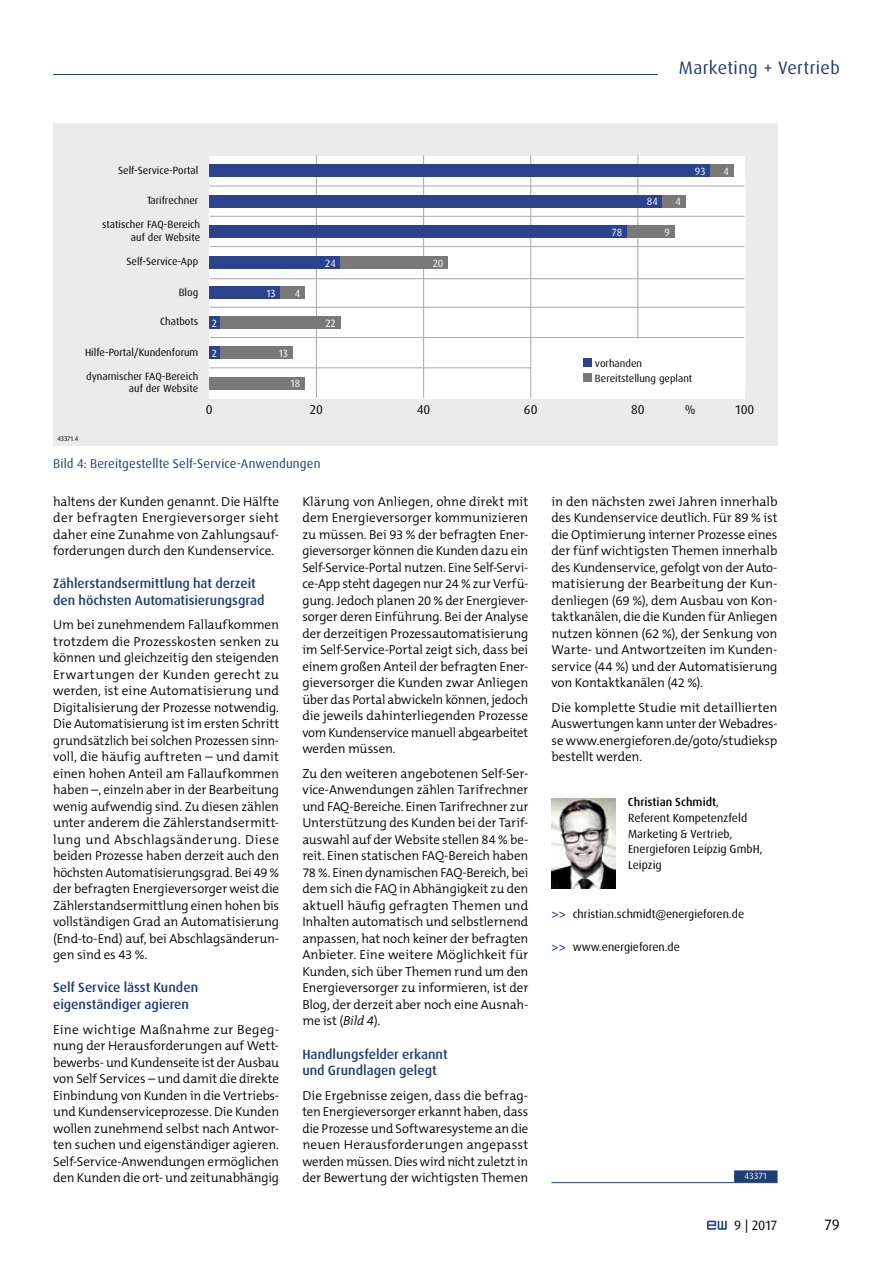
<style>
.page{position:relative;width:893px;height:1263px;background:#fff}
.page>*{position:absolute;margin:0;border:0;box-sizing:border-box;transform-origin:0 0}
.t1{font:18px "Dax OT";letter-spacing:.02em;color:#1f3e73}
.t2{font:15px "Dax OT";color:#000}
.t3{font:500 13.5px/16.5px "Dax OT";color:#1f3e73}
.t4{font:13.5px "Dax OT";color:#000}
.t5{font:300 13.05px/16.5px "The Mix B4";letter-spacing:-.01em;color:#000;text-align:justify}
.t6{font:12.75px "Dax OT";letter-spacing:.01em;color:#1f3e73}
.t7{font:12.75px "Dax OT";color:#000}
.t8{font:11.7px/15.8px "Dax OT";color:#000}
.t9{font:10.5px/12.6px "Dax OT";color:#000;text-align:right}
.t10{font:10.5px "Dax OT";color:#fff}
.t11{font:9px "Dax OT";letter-spacing:.035em;color:#fff}
.t12{font:6.75px "Dax OT";color:#000}
.s1{font-style:italic}
.s2{font-weight:500}
.s3{font-size:15.75px;color:#1f3e73}
</style>
<div class="page">
<svg style="left:707px;top:1221px;width:20px;height:9px"></svg>
<hr style="left:53px;top:74px;width:604px;height:1px;background:#1f3e73">
<img style="left:551px;top:799px;width:64px;height:89px">
<div style="left:734px;top:1170px;width:43px;height:12px;background:#1f3e73"></div>
<hr style="left:551px;top:1182px;width:226px;height:1px;background:#1f3e73">
<div style="left:53px;top:123px;width:724px;height:322px;background:#ebebeb"></div>
<div style="left:209px;top:156px;width:536px;height:242px;background:#fff"></div>
<hr style="left:209px;top:368px;width:322px;height:1px;background:#a9a9a9">
<hr style="left:209px;top:337px;width:536px;height:1px;background:#a9a9a9">
<hr style="left:209px;top:307px;width:536px;height:1px;background:#a9a9a9">
<hr style="left:209px;top:278px;width:536px;height:1px;background:#a9a9a9">
<hr style="left:209px;top:246px;width:536px;height:1px;background:#a9a9a9">
<hr style="left:209px;top:186px;width:536px;height:1px;background:#a9a9a9">
<hr style="left:209px;top:216px;width:536px;height:1px;background:#a9a9a9">
<hr style="left:530px;top:155px;width:1px;height:243px;background:#a9a9a9">
<hr style="left:745px;top:179px;width:1px;height:211px;background:#fff">
<hr style="left:209px;top:187px;width:1px;height:211px;background:#fff">
<hr style="left:316px;top:155px;width:1px;height:243px;background:#a9a9a9">
<hr style="left:423px;top:155px;width:1px;height:243px;background:#a9a9a9">
<hr style="left:638px;top:155px;width:1px;height:183px;background:#a9a9a9">
<div style="left:209px;top:164px;width:501px;height:13px;background:#2b438c"></div>
<div style="left:710px;top:164px;width:23px;height:13px;background:#797979"></div>
<div style="left:209px;top:195px;width:453px;height:12px;background:#2b438c"></div>
<div style="left:662px;top:195px;width:23px;height:12px;background:#797979"></div>
<div style="left:209px;top:225px;width:418px;height:13px;background:#2b438c"></div>
<div style="left:627px;top:225px;width:47px;height:13px;background:#797979"></div>
<div style="left:209px;top:256px;width:131px;height:13px;background:#2b438c"></div>
<div style="left:340px;top:256px;width:108px;height:13px;background:#797979"></div>
<div style="left:209px;top:287px;width:71px;height:12px;background:#2b438c"></div>
<div style="left:280px;top:287px;width:25px;height:12px;background:#797979"></div>
<div style="left:209px;top:316px;width:11px;height:13px;background:#2b438c"></div>
<div style="left:220px;top:316px;width:120px;height:13px;background:#797979"></div>
<div style="left:209px;top:346px;width:11px;height:13px;background:#2b438c"></div>
<div style="left:220px;top:346px;width:72px;height:13px;background:#797979"></div>
<div style="left:583px;top:358px;width:9px;height:8px;background:#2b438c"></div>
<div style="left:583px;top:373px;width:9px;height:9px;background:#797979"></div>
<div style="left:209px;top:377px;width:96px;height:12px;background:#797979"></div>
<h1 class="t1" style="left:679px;top:57px;width:162px">Marketing + Vertrieb</h1>
<p class="t9" style="left:118px;top:164px;width:82px">Self-Service-Portal</p>
<p class="t10" style="left:695px;top:165px;width:12px">93</p>
<p class="t10" style="left:723px;top:165px;width:7px">4</p>
<p class="t10" style="left:647px;top:195px;width:12px">84</p>
<p class="t10" style="left:676px;top:195px;width:7px">4</p>
<p class="t10" style="left:612px;top:225px;width:12px">78</p>
<p class="t10" style="left:664px;top:225px;width:7px">9</p>
<p class="t10" style="left:325px;top:257px;width:12px">24</p>
<p class="t10" style="left:433px;top:257px;width:12px">20</p>
<p class="t10" style="left:266px;top:287px;width:11px">13</p>
<p class="t10" style="left:295px;top:287px;width:7px">4</p>
<p class="t10" style="left:212px;top:316px;width:7px">2</p>
<p class="t10" style="left:212px;top:347px;width:7px">2</p>
<p class="t9" style="left:147px;top:194px;width:53px">Tarifrechner</p>
<p class="t9" style="left:102px;top:218px;width:100px">statischer FAQ-Bereich auf der Website</p>
<p class="t9" style="left:126px;top:256px;width:73px">Self-Service-App</p>
<p class="t9" style="left:179px;top:286px;width:21px">Blog</p>
<p class="t9" style="left:160px;top:315px;width:40px">Chatbots</p>
<p class="t9" style="left:85px;top:346px;width:115px">Hilfe-Portal/Kundenforum</p>
<p class="t9" style="left:86px;top:370px;width:114px">dynamischer FAQ-Bereich auf der Website</p>
<p class="t10" style="left:325px;top:316px;width:12px">22</p>
<p class="t10" style="left:279px;top:347px;width:11px">13</p>
<p class="t9" style="left:595px;top:355px;width:99px;line-height:15.5px;text-align:left">vorhanden<br>Bereitstellung geplant</p>
<p class="t10" style="left:290px;top:377px;width:11px">18</p>
<p class="t12" style="left:57px;top:435px;width:22px">43371.4</p>
<p class="t7" style="left:206px;top:401px;width:8px">0</p>
<p class="t7" style="left:310px;top:401px;width:15px">20</p>
<p class="t7" style="left:417px;top:401px;width:15px">40</p>
<p class="t7" style="left:524px;top:401px;width:15px">60</p>
<p class="t7" style="left:631px;top:401px;width:15px">80</p>
<p class="t7" style="left:685px;top:401px;width:12px">%</p>
<p class="t7" style="left:736px;top:401px;width:20px">100</p>
<p class="t6" style="left:53px;top:456px;width:269px">Bild 4: Bereitgestellte Self-Service-Anwendungen</p>
<p class="t5" style="left:53px;top:493px;width:227px">haltens der Kunden genannt. Die Hälfte der befragten Energieversorger sieht daher eine Zunahme von Zahlungsauf&shy;forderungen durch den Kundenservice.</p>
<p class="t3" style="left:53px;top:575px;width:213px">Zählerstandsermittlung hat derzeit den höchsten Automatisierungsgrad</p>
<p class="t5" style="left:53px;top:617px;width:228px">Um bei zunehmendem Fallaufkommen trotzdem die Prozesskosten senken zu können und gleichzeitig den steigenden Erwartungen der Kunden gerecht zu werden, ist eine Automatisierung und Digitalisierung der Prozesse notwendig.<br>Die Automatisierung ist im ersten Schritt grundsätzlich bei solchen Prozessen sinn&shy;voll, die häufig auftreten – und damit einen hohen Anteil am Fallaufkommen haben –, einzeln aber in der Bearbeitung wenig aufwendig sind. Zu diesen zählen unter anderem die Zählerstandsermitt&shy;lung und Abschlagsänderung. Diese beiden Prozesse haben derzeit auch den höchsten Automatisierungsgrad. Bei 49 % der befragten Energieversorger weist die Zählerstandsermittlung einen hohen bis vollständigen Grad an Automatisierung (End-to-End) auf, bei Abschlagsänderun&shy;gen sind es 43 %.</p>
<p class="t3" style="left:53px;top:980px;width:147px">Self Service lässt Kunden eigenständiger agieren</p>
<p class="t5" style="left:53px;top:1021px;width:228px">Eine wichtige Maßnahme zur Begeg&shy;nung der Herausforderungen auf Wett&shy;bewerbs- und Kundenseite ist der Ausbau von Self Services – und damit die direkte Einbindung von Kunden in die Vertriebs&shy;und Kundenserviceprozesse. Die Kunden wollen zunehmend selbst nach Antwor&shy;ten suchen und eigenständiger agieren.<br>Self-Service-Anwendungen ermöglichen den Kunden die ort- und zeitunabhängig</p>
<p class="t5" style="left:302px;top:493px;width:227px">Klärung von Anliegen, ohne direkt mit dem Energieversorger kommunizieren zu müssen. Bei 93 % der befragten Ener&shy;gieversorger können die Kunden dazu ein Self-Service-Portal nutzen. Eine Self-Servi&shy;ce-App steht dagegen nur 24 % zur Verfü&shy;gung. Jedoch planen 20 % der Energiever&shy;sorger deren Einführung. Bei der Analyse der derzeitigen Prozessautomatisierung im Self-Service-Portal zeigt sich, dass bei einem großen Anteil der befragten Ener&shy;gieversorger die Kunden zwar Anliegen über das Portal abwickeln können, jedoch die jeweils dahinterliegenden Prozesse vom Kundenservice manuell abgearbeitet werden müssen.</p>
<p class="t5" style="left:302px;top:766px;width:228px">Zu den weiteren angebotenen Self-Ser&shy;vice-Anwendungen zählen Tarifrechner und FAQ-Bereiche. Einen Tarifrechner zur Unterstützung des Kunden bei der Tarif&shy;auswahl auf der Website stellen 84 % be&shy;reit. Einen statischen FAQ-Bereich haben 78 %. Einen dynamischen FAQ-Bereich, bei dem sich die FAQ in Abhängigkeit zu den aktuell häufig gefragten Themen und Inhalten automatisch und selbstlernend anpassen, hat noch keiner der befragten Anbieter. Eine weitere Möglichkeit für Kunden, sich über Themen rund um den Energieversorger zu informieren, ist der Blog, der derzeit aber noch eine Ausnah&shy;me ist (<span class="s1">Bild 4</span>).</p>
<p class="t3" style="left:302px;top:1046px;width:147px">Handlungsfelder erkannt und Grundlagen gelegt</p>
<p class="t5" style="left:302px;top:1087px;width:228px">Die Ergebnisse zeigen, dass die befrag&shy;ten Energieversorger erkannt haben, dass die Prozesse und Softwaresysteme an die neuen Herausforderungen angepasst werden müssen. Dies wird nicht zuletzt in der Bewertung der wichtigsten Themen</p>
<p class="t5" style="left:551px;top:493px;width:228px">in den nächsten zwei Jahren innerhalb des Kundenservice deutlich. Für 89 % ist die Optimierung interner Prozesse eines der fünf wichtigsten Themen innerhalb des Kundenservice, gefolgt von der Auto&shy;matisierung der Bearbeitung der Kun&shy;denliegen (69 %), dem Ausbau von Kon&shy;taktkanälen, die die Kunden für Anliegen nutzen können (62 %), der Senkung von Warte- und Antwortzeiten im Kunden&shy;service (44 %) und der Automatisierung von Kontaktkanälen (42 %).</p>
<p class="t5" style="left:551px;top:700px;width:227px">Die komplette Studie mit detaillierten Auswertungen kann unter der Webadres&shy;se www.energieforen.de/goto/studieksp bestellt werden.</p>
<p class="t8" style="left:628px;top:794px;width:136px"><span class="s2">Christian Schmidt</span>,<br>Referent Kompetenzfeld<br>Marketing &amp; Vertrieb,<br>Energieforen Leipzig GmbH,<br>Leipzig</p>
<p class="t8" style="left:551px;top:906px;width:194px"><span class="s3">&gt;&gt;</span> christian.schmidt@energieforen.de</p>
<p class="t8" style="left:551px;top:939px;width:130px"><span class="s3">&gt;&gt;</span> www.energieforen.de</p>
<p class="t11" style="left:745px;top:1170px;width:24px">43371</p>
<p class="t4" style="left:734px;top:1216px;width:44px">9 | 2017</p>
<p class="t2" style="left:825px;top:1215px;width:16px">79</p>
</div>
